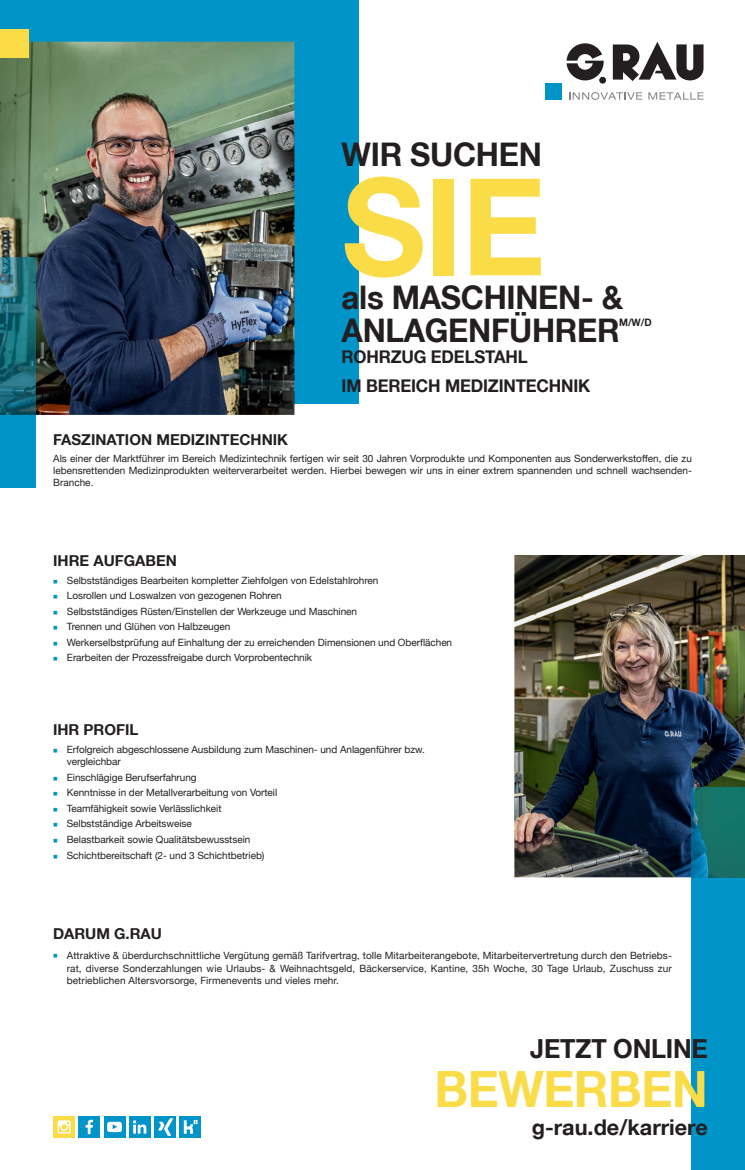
<style>
.page{position:relative;width:745px;height:1170px;background:#fff}
.page>*{position:absolute;margin:0;border:0;box-sizing:border-box;transform-origin:0 0}
.t1{font:700 135px "Helvetica Neue LT";color:#fadc49;scale:.96 1}
.t2{font:700 50px "Helvetica Neue LT";letter-spacing:-.01em;color:#fadc49;scale:.96 1}
.t3{font:700 32.5px/32.5px "Helvetica Neue LT";letter-spacing:-.01em;color:#231f20;scale:.96 1}
.t4{font:700 26.25px "Helvetica Neue LT";letter-spacing:-.01em;color:#231f20;scale:.96 1}
.t5{font:700 21.62px "Helvetica Neue LT";color:#231f20}
.t6{font:700 17.5px "Helvetica Neue LT";letter-spacing:-.01em;color:#231f20;scale:.96 1}
.t7{font:700 15px "Helvetica Neue LT";color:#231f20}
.t8{font:700 10.25px "Helvetica Neue LT";color:#231f20;scale:.96 1}
.t9{font:10px/12px "Helvetica Neue";letter-spacing:-.005em;color:#231f20;text-align:justify}
.s1{color:#0094c8}
</style>
<div class="page">
<div style="left:0;top:0;width:358px;height:403px;background:#0094c8"></div>
<div style="left:691px;top:877px;width:53px;height:292px;background:#0094c8"></div>
<div style="left:0;top:415px;width:35px;height:72px;background:#0094c8"></div>
<img style="left:0;top:42px;width:294px;height:373px">
<div style="left:599px;top:77px;width:6px;height:7px;background:#231f20;border-radius:50%"></div>
<div style="left:545px;top:83px;width:16px;height:17px;background:#0094c8"></div>
<svg style="left:566px;top:43px;width:38px;height:37px"></svg>
<svg style="left:612px;top:42px;width:91px;height:39px"></svg>
<svg style="left:569px;top:92px;width:72px;height:8px"></svg>
<svg style="left:648px;top:92px;width:55px;height:8px"></svg>
<img style="left:514px;top:555px;width:230px;height:322px">
<img style="left:691px;top:787px;width:53px;height:90px">
<div style="left:0;top:29px;width:29px;height:29px;background:#fadc49"></div>
<img style="left:0;top:257px;width:35px;height:158px">
<div style="left:103px;top:1115px;width:22px;height:22px;background:#0094c8"></div>
<svg style="left:107px;top:1121px;width:15px;height:11px"></svg>
<div style="left:154px;top:1115px;width:22px;height:22px;background:#0094c8"></div>
<div style="left:179px;top:1115px;width:22px;height:22px;background:#0094c8"></div>
<div style="left:129px;top:1115px;width:21px;height:22px;background:#0094c8"></div>
<svg style="left:133px;top:1120px;width:13px;height:13px"></svg>
<div style="left:78px;top:1115px;width:22px;height:22px;background:#0094c8"></div>
<svg style="left:85px;top:1119px;width:8px;height:14px"></svg>
<div style="left:53px;top:1115px;width:22px;height:22px;background:#fadc49"></div>
<svg style="left:57px;top:1120px;width:14px;height:13px"></svg>
<svg style="left:158px;top:1118px;width:15px;height:17px"></svg>
<svg style="left:184px;top:1119px;width:14px;height:14px"></svg>
<h3 class="t3" style="left:341px;top:138px;width:210px">WIR SUCHEN</h3>
<h1 class="t1" style="left:341px;top:143px;width:214px">SIE</h1>
<h3 class="t3" style="left:341px;top:281px;width:294px">als MASCHINEN- &amp;<br>ANLAGENFÜHRER</h3>
<p class="t8" style="left:619px;top:316px;width:35px">M/W/D</p>
<h3 class="t6" style="left:341px;top:346px;width:195px">ROHRZUG EDELSTAHL</h3>
<h3 class="t6" style="left:341px;top:374px;width:260px">IM BEREICH MEDIZINTECHNIK</h3>
<h3 class="t7" style="left:53px;top:430px;width:236px">FASZINATION MEDIZINTECHNIK</h3>
<p class="t9" style="left:53px;top:453px;width:639px">Als einer der Marktführer im Bereich Medizintechnik fertigen wir seit 30 Jahren Vorprodukte und Komponenten aus Sonderwerkstoffen, die zu lebensrettenden Medizinprodukten weiterverarbeitet werden. Hierbei bewegen wir uns in einer extrem spannenden und schnell wachsenden-Branche.</p>
<h3 class="t7" style="left:53px;top:551px;width:125px">IHRE AUFGABEN</h3>
<p class="t9" style="left:53px;top:574px;width:326px"><span class="s1">■</span> Selbstständiges Bearbeiten kompletter Ziehfolgen von Edelstahlrohren</p>
<p class="t9" style="left:53px;top:590px;width:230px"><span class="s1">■</span> Losrollen und Loswalzen von gezogenen Rohren</p>
<p class="t9" style="left:53px;top:605px;width:305px"><span class="s1">■</span> Selbstständiges Rüsten/Einstellen der Werkzeuge und Maschinen</p>
<p class="t9" style="left:53px;top:621px;width:179px"><span class="s1">■</span> Trennen und Glühen von Halbzeugen</p>
<p class="t9" style="left:53px;top:636px;width:400px"><span class="s1">■</span> Werkerselbstprüfung auf Einhaltung der zu erreichenden Dimensionen und Oberflächen</p>
<p class="t9" style="left:53px;top:652px;width:260px"><span class="s1">■</span> Erarbeiten der Prozessfreigabe durch Vorprobentechnik</p>
<h3 class="t7" style="left:53px;top:720px;width:87px">IHR PROFIL</h3>
<p class="t9" style="left:67px;top:744px;width:359px;text-indent:-14px"><span class="s1">■</span> Erfolgreich abgeschlossene Ausbildung zum Maschinen- und Anlagenführer bzw. vergleichbar</p>
<p class="t9" style="left:53px;top:771px;width:145px"><span class="s1">■</span> Einschlägige Berufserfahrung</p>
<p class="t9" style="left:53px;top:787px;width:226px"><span class="s1">■</span> Kenntnisse in der Metallverarbeitung von Vorteil</p>
<p class="t9" style="left:53px;top:802px;width:170px"><span class="s1">■</span> Teamfähigkeit sowie Verlässlichkeit</p>
<p class="t9" style="left:53px;top:818px;width:140px"><span class="s1">■</span> Selbstständige Arbeitsweise</p>
<p class="t9" style="left:53px;top:834px;width:199px"><span class="s1">■</span> Belastbarkeit sowie Qualitätsbewusstsein</p>
<p class="t9" style="left:53px;top:849px;width:213px"><span class="s1">■</span> Schichtbereitschaft (2- und 3 Schichtbetrieb)</p>
<h3 class="t7" style="left:53px;top:924px;width:110px">DARUM G.RAU</h3>
<p class="t9" style="left:67px;top:949px;width:606px;line-height:12.5px;text-indent:-14px"><span class="s1">■</span> Attraktive &amp; überdurchschnittliche Vergütung gemäß Tarifvertrag, tolle Mitarbeiterangebote, Mitarbeitervertretung durch den Betriebs&shy;rat, diverse Sonderzahlungen wie Urlaubs- &amp; Weihnachtsgeld, Bäckerservice, Kantine, 35h Woche, 30 Tage Urlaub, Zuschuss zur betrieblichen Altersvorsorge, Firmenevents und vieles mehr.</p>
<h3 class="t4" style="left:530px;top:1032px;width:186px">JETZT ONLINE</h3>
<h2 class="t2" style="left:434px;top:1057px;width:286px">BEWERBEN</h2>
<h3 class="t5" style="left:531px;top:1113px;width:177px">g-rau.de/karriere</h3>
</div>
